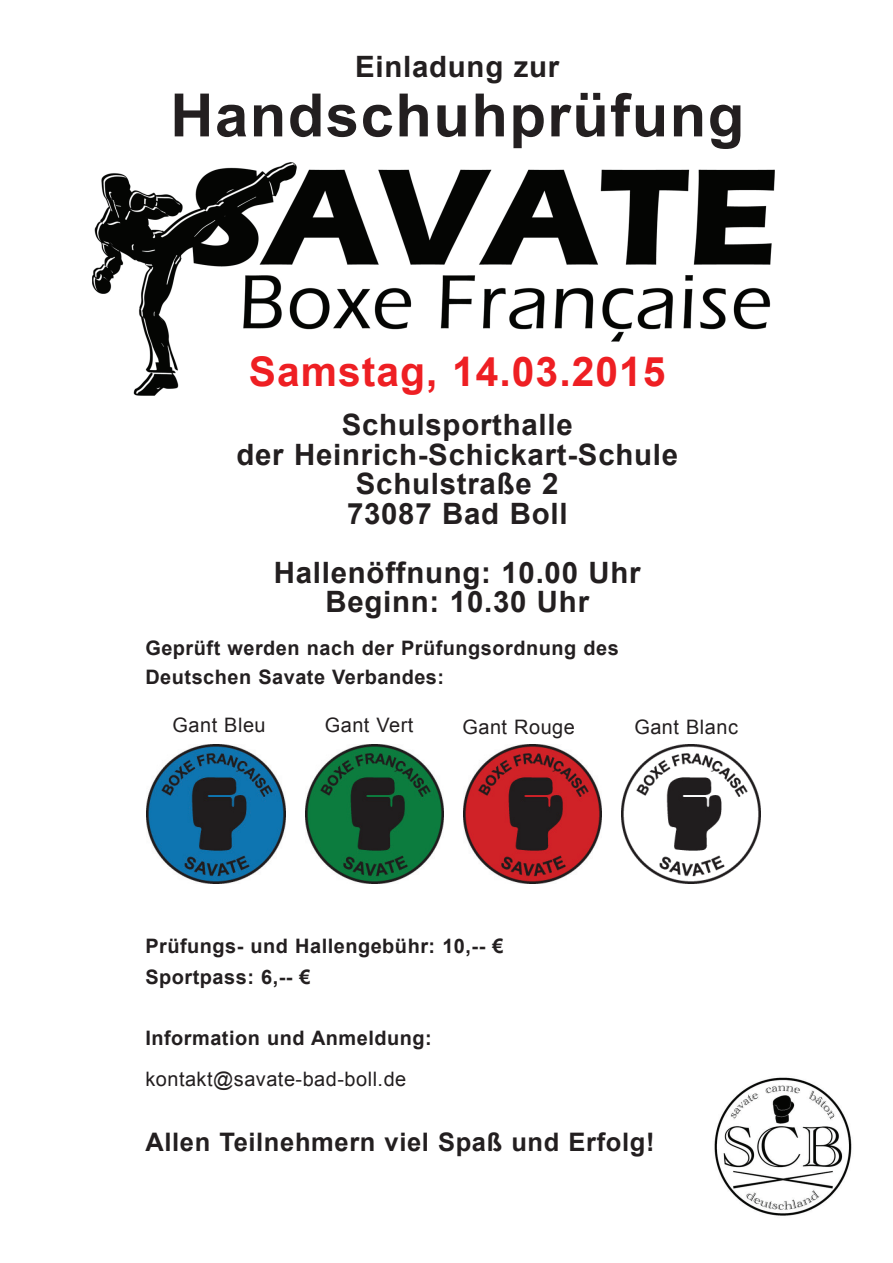
<style>
.page{position:relative;width:893px;height:1263px;background:#fff}
.page>*{position:absolute;margin:0;border:0;box-sizing:border-box;transform-origin:0 0}
.t1{font:700 59.85px "Arial";letter-spacing:.025em;color:#231f20}
.t2{font:700 40.8px "Arial";letter-spacing:.025em;color:#ee1f23}
.t3{font:700 29.4px/29.4px "Arial";letter-spacing:.025em;color:#231f20;text-align:center}
.t4{font:700 25.5px "Arial";letter-spacing:.025em;color:#231f20}
.t5{font:700 19.95px/31.5px "Arial";letter-spacing:.025em;color:#231f20}
.t6{font:19.95px "Arial";letter-spacing:.025em;color:#231f20}
</style>
<div class="page">
<img style="left:92px;top:162px;width:683px;height:234px">
<img style="left:714px;top:1077px;width:138px;height:139px">
<img style="left:147px;top:744px;width:139px;height:139px">
<img style="left:305px;top:744px;width:139px;height:139px">
<img style="left:463px;top:744px;width:139px;height:139px">
<img style="left:621px;top:744px;width:139px;height:139px">
<h3 class="t3" style="left:355px;top:52px;width:206px">Einladung zur</h3>
<h1 class="t1" style="left:170px;top:75px;width:575px">Handschuhprüfung</h1>
<h2 class="t2" style="left:249px;top:345px;width:418px">Samstag, 14.03.2015</h2>
<h3 class="t3" style="left:236px;top:411px;width:443px">Schulsporthalle<br>der Heinrich-Schickart-Schule<br>Schulstraße 2<br>73087 Bad Boll</h3>
<h3 class="t3" style="left:274px;top:558px;width:368px">Hallenöffnung: 10.00 Uhr<br>Beginn: 10.30 Uhr</h3>
<p class="t5" style="left:145px;top:634px;width:475px;line-height:29.4px">Geprüft werden nach der Prüfungsordnung des<br>Deutschen Savate Verbandes:</p>
<p class="t6" style="left:172px;top:712px;width:95px">Gant Bleu</p>
<p class="t6" style="left:325px;top:712px;width:90px">Gant Vert</p>
<p class="t6" style="left:462px;top:714px;width:114px">Gant Rouge</p>
<p class="t6" style="left:634px;top:714px;width:105px">Gant Blanc</p>
<p class="t5" style="left:145px;top:931px;width:360px">Prüfungs- und Hallengebühr: 10,-- €<br>Sportpass: 6,-- €</p>
<p class="t5" style="left:145px;top:1023px;width:288px">Information und Anmeldung:</p>
<p class="t6" style="left:145px;top:1066px;width:262px">kontakt@savate-bad-boll.de</p>
<p class="t4" style="left:145px;top:1124px;width:511px">Allen Teilnehmern viel Spaß und Erfolg!</p>
</div>
